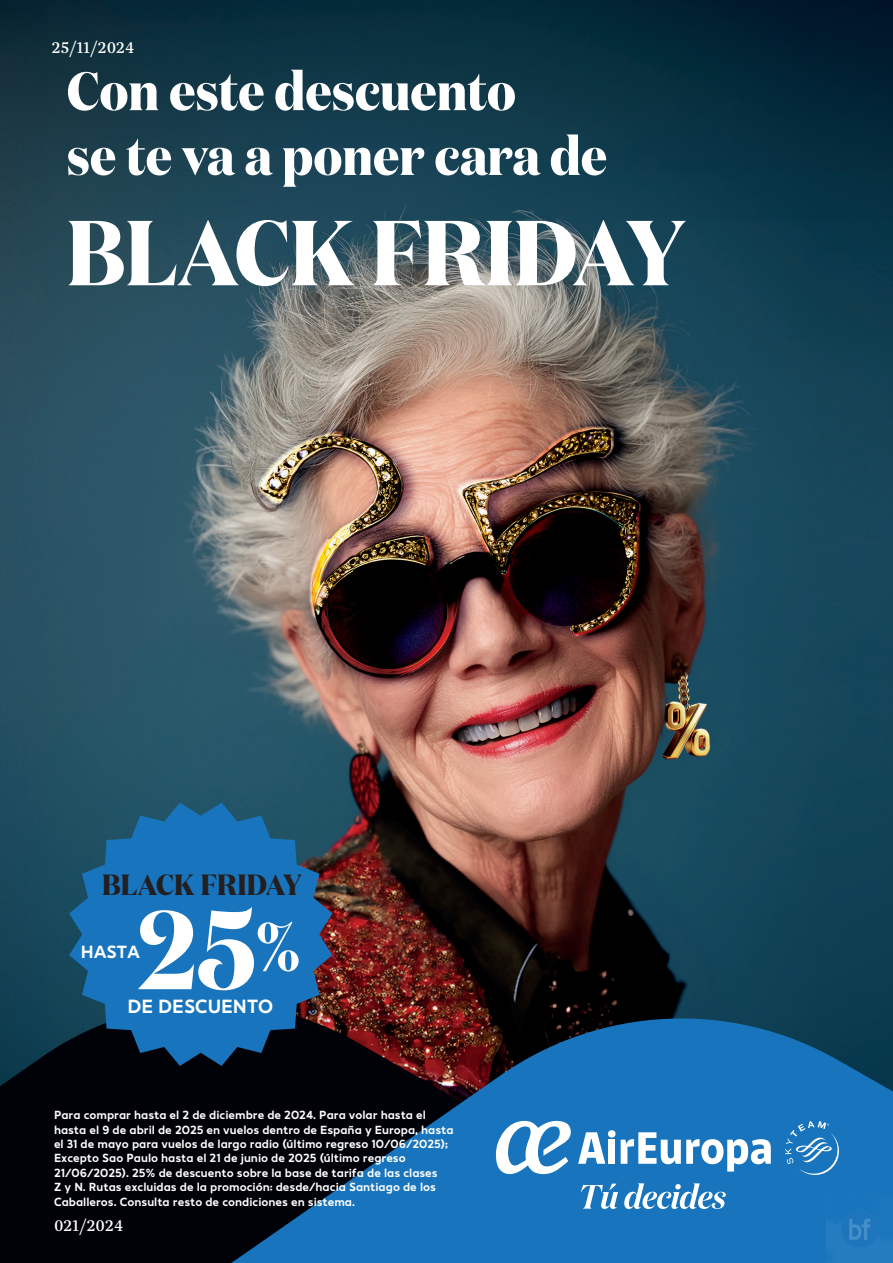
<style>
.page{position:relative;width:893px;height:1263px;background:#fff}
.page>*{position:absolute;margin:0;border:0;box-sizing:border-box;transform-origin:0 0}
.t1{font:700 111.3px "Domaine Display Narrow";color:#fff}
.t2{font:700 91.95px "Domaine Display Narrow";color:#fff}
.t3{font:700 54px/64.8px "Domaine Display Narrow";color:#fff}
.t4{font:700 29.25px "Domaine Display Narrow";letter-spacing:.01em;color:#231f20}
.t5{font:19.5px "AE Radar Bold v 2.0";color:#fff}
.t6{font:18px "AE Radar Bold v 2.0";color:#fff}
.t7{font:16.5px "Trola Text";color:#fff}
.t8{font:12px/14.4px "AE Radar Bold v 2.0";color:#fff}
</style>
<div class="page">
<img style="left:0;top:0;width:893px;height:985px">
<svg style="left:0;top:985px;width:893px;height:14px;background:#20252c"></svg>
<svg style="left:0;top:999px;width:893px;height:264px;background:#113b60"></svg>
<svg style="left:785px;top:1121px;width:54px;height:54px;background:#3987c5"></svg>
<svg style="left:578px;top:1130px;width:193px;height:41px"></svg>
<svg style="left:496px;top:1121px;width:75px;height:53px"></svg>
<svg style="left:580px;top:1183px;width:38px;height:26px"></svg>
<svg style="left:624px;top:1183px;width:102px;height:26px"></svg>
<svg style="left:69px;top:803px;width:263px;height:263px;background:#196097"></svg>
<div style="left:826px;top:1196px;width:67px;height:67px;background:#1f76bd"></div>
<h3 class="t7" style="left:52px;top:38px;width:84px">25/11/2024</h3>
<h3 class="t3" style="left:67px;top:58px;width:542px">Con este descuento<br>se te va a poner cara de</h3>
<h2 class="t2" style="left:67px;top:195px;width:620px">BLACK FRIDAY</h2>
<h3 class="t4" style="left:102px;top:867px;width:202px">BLACK FRIDAY</h3>
<h1 class="t1" style="left:138px;top:880px;width:163px">25<sup>%</sup></h1>
<h3 class="t6" style="left:81px;top:937px;width:61px">HASTA</h3>
<h3 class="t5" style="left:128px;top:991px;width:147px">DE DESCUENTO</h3>
<p class="t8" style="left:54px;top:1107px;width:401px">Para comprar hasta el 2 de diciembre de 2024. Para volar hasta el hasta el 9 de abril de 2025 en vuelos dentro de España y Europa, hasta el 31 de mayo para vuelos de largo radio (último regreso 10/06/2025); Excepto Sao Paulo hasta el 21 de junio de 2025 (último regreso 21/06/2025). 25% de descuento sobre la base de tarifa de las clases<br>Z y N. Rutas excluidas de la promoción: desde/hacia Santiago de los Caballeros. Consulta resto de condiciones en sistema.</p>
<h3 class="t7" style="left:54px;top:1215px;width:71px">021/2024</h3>
</div>
